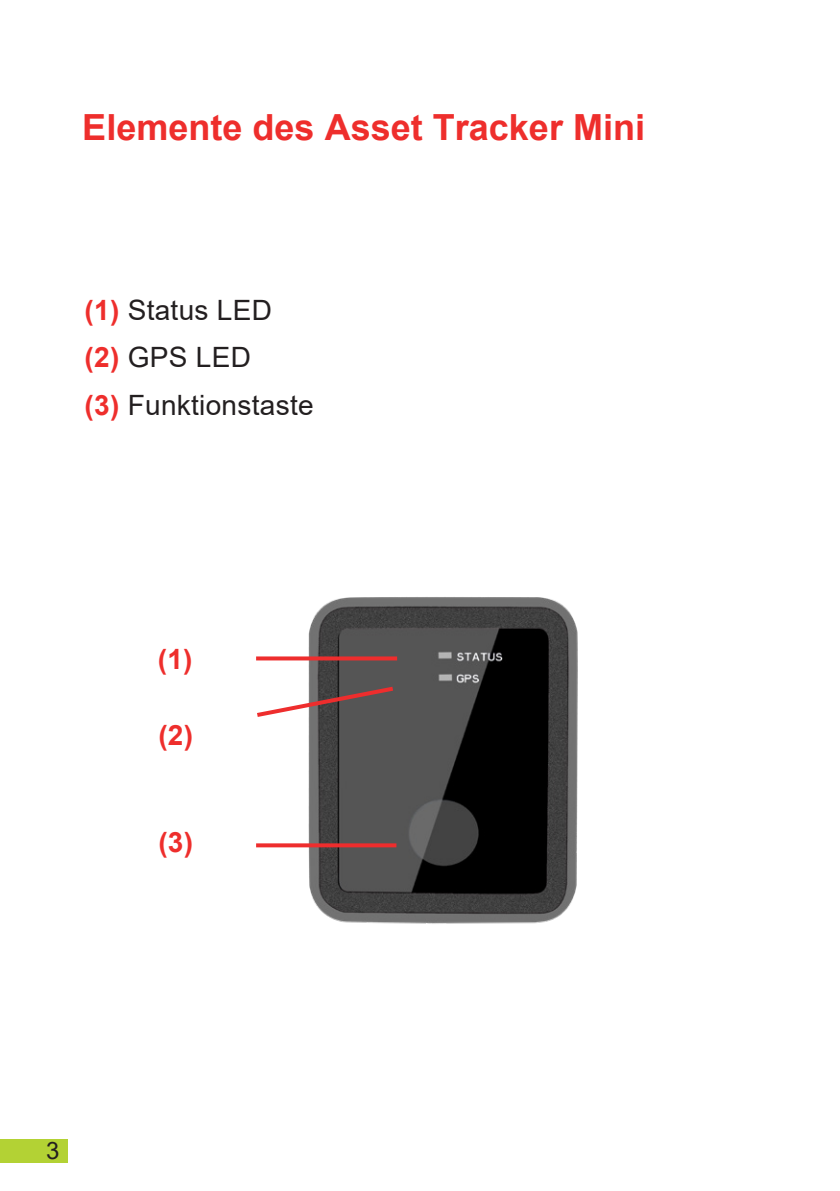
<style>
.page{position:relative;width:840px;height:1191px;background:#fff}
.page>*{position:absolute;margin:0;border:0;box-sizing:border-box;transform-origin:0 0}
.Seitentitel{font:700 36px "Arial";color:#ee2e2c}
.Content{font:28px "Arial";letter-spacing:.01em;color:#231f20}
.Content-2{font:700 28px "Arial";color:#ee2e2c}
.t1{font:24px "Arial";color:#231f20}
.s1{font-weight:700;color:#ee2e2c}
</style>
<div class="page">
<div style="left:0;top:1138px;width:67px;height:24px;background:#b3d234"></div>
<img style="left:263px;top:597px;width:315px;height:327px">
<svg style="left:256px;top:656px;width:141px;height:4px"></svg>
<svg style="left:256px;top:843px;width:140px;height:4px"></svg>
<svg style="left:257px;top:684px;width:140px;height:35px"></svg>
<p class="Seitentitel" style="left:82px;top:102px;width:564px">Elemente des Asset Tracker Mini</p>
<p class="Content" style="left:84px;top:291px;width:189px"><span class="s1">(1)</span> Status LED</p>
<p class="Content" style="left:84px;top:338px;width:168px"><span class="s1">(2)</span> GPS LED</p>
<p class="Content" style="left:84px;top:386px;width:230px"><span class="s1">(3)</span> Funktionstaste</p>
<p class="Content-2" style="left:158px;top:639px;width:36px">(1)</p>
<p class="Content-2" style="left:158px;top:715px;width:36px">(2)</p>
<p class="Content-2" style="left:158px;top:822px;width:36px">(3)</p>
<p class="t1" style="left:46px;top:1134px;width:15px">3</p>
</div>
